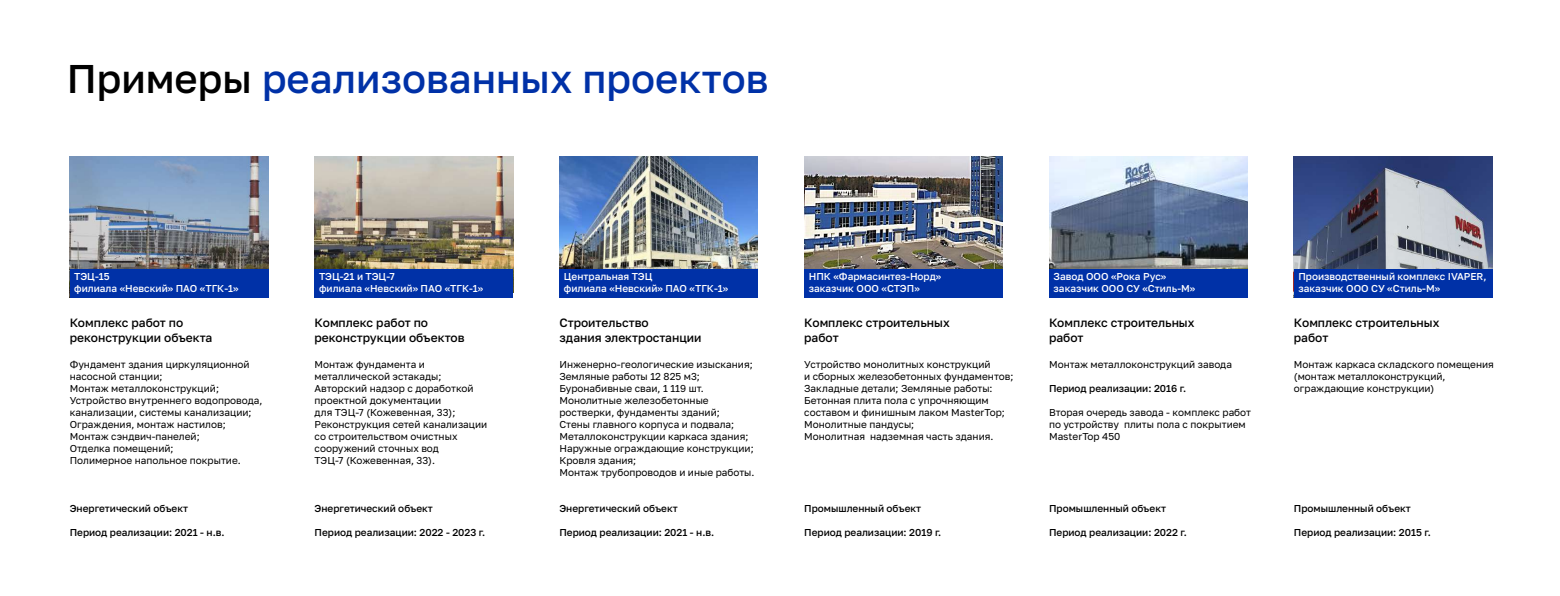
<style>
.page{position:relative;width:1560px;height:596px;background:#fff}
.page>*{position:absolute;margin:0;border:0;box-sizing:border-box;transform-origin:0 0}
.t1{font:500 40px "Golos Text";color:#0031a7}
.t2{font:500 12px/14.4px "Golos Text";color:#000}
.t3{font:10px/12px "Golos Text";color:#000}
.t4{font:500 10px "Golos Text";color:#000}
.t5{font:500 10px/12px "Golos Text";color:#fff}
.s1{color:#000}
</style>
<div class="page">
<img style="left:70px;top:156px;width:198px;height:112px">
<div style="left:70px;top:268px;width:198px;height:29px;background:#0031a7"></div>
<img style="left:314px;top:156px;width:199px;height:112px">
<div style="left:314px;top:268px;width:199px;height:29px;background:#0031a7"></div>
<img style="left:559px;top:156px;width:199px;height:112px">
<div style="left:559px;top:268px;width:199px;height:29px;background:#0031a7"></div>
<img style="left:804px;top:156px;width:198px;height:112px">
<div style="left:804px;top:268px;width:198px;height:29px;background:#0031a7"></div>
<img style="left:1049px;top:156px;width:198px;height:112px">
<div style="left:1048px;top:268px;width:199px;height:29px;background:#0031a7"></div>
<img style="left:1293px;top:156px;width:199px;height:112px">
<div style="left:1293px;top:268px;width:199px;height:29px;background:#0031a7"></div>
<h1 class="t1" style="left:67px;top:55px;width:703px"><span class="s1">Примеры</span> реализованных проектов</h1>
<p class="t5" style="left:74px;top:270px;width:166px">ТЭЦ-15<br>филиала «Невский» ПАО «ТГК-1»</p>
<p class="t2" style="left:70px;top:315px;width:144px">Комплекс работ по реконструкции объекта</p>
<p class="t3" style="left:70px;top:358px;width:194px">Фундамент здания циркуляционной насосной станции;<br>Монтаж металлоконструкций;<br>Устройство внутреннего водопровода, канализации, системы канализации;<br>Ограждения, монтаж настилов;<br>Монтаж сэндвич-панелей;<br>Отделка помещений;<br>Полимерное напольное покрытие.</p>
<p class="t4" style="left:70px;top:502px;width:120px">Энергетический объект</p>
<p class="t4" style="left:70px;top:526px;width:156px">Период реализации: 2021 - н.в.</p>
<p class="t5" style="left:319px;top:270px;width:166px">ТЭЦ-21 и ТЭЦ-7<br>филиала «Невский» ПАО «ТГК-1»</p>
<p class="t2" style="left:314px;top:315px;width:151px">Комплекс работ по реконструкции объектов</p>
<p class="t3" style="left:314px;top:358px;width:174px">Монтаж фундамента и металлической эстакады;<br>Авторский надзор с доработкой проектной документации<br>для ТЭЦ-7 (Кожевенная, 33);<br>Реконструкция сетей канализации со строительством очистных сооружений сточных вод<br>ТЭЦ-7 (Кожевенная, 33).</p>
<p class="t4" style="left:314px;top:502px;width:120px">Энергетический объект</p>
<p class="t4" style="left:314px;top:526px;width:172px">Период реализации: 2022 - 2023 г.</p>
<p class="t5" style="left:564px;top:270px;width:166px">Центральная ТЭЦ<br>филиала «Невский» ПАО «ТГК-1»</p>
<p class="t2" style="left:559px;top:315px;width:144px">Строительство<br>здания электростанции</p>
<p class="t3" style="left:559px;top:358px;width:197px">Инженерно-геологические изыскания;<br>Земляные работы 12 825 м3;<br>Буронабивные сваи, 1 119 шт.<br>Монолитные железобетонные ростверки, фундаменты зданий;<br>Стены главного корпуса и подвала;<br>Металлоконструкции каркаса здания;<br>Наружные ограждающие конструкции;<br>Кровля здания;<br>Монтаж трубопроводов и иные работы.</p>
<p class="t4" style="left:559px;top:502px;width:120px">Энергетический объект</p>
<p class="t4" style="left:559px;top:526px;width:156px">Период реализации: 2021 - н.в.</p>
<p class="t5" style="left:808px;top:270px;width:134px">НПК «Фармасинтез-Норд» заказчик ООО «СТЭП»</p>
<p class="t5" style="left:1053px;top:270px;width:143px">Завод ООО «Рока Рус» заказчик ООО СУ «Стиль-М»</p>
<p class="t5" style="left:1298px;top:270px;width:189px">Производственный комплекс IVAPER, заказчик ООО СУ «Стиль-М»</p>
<p class="t2" style="left:804px;top:315px;width:147px">Комплекс строительных работ</p>
<p class="t3" style="left:804px;top:358px;width:211px">Устройство монолитных конструкций<br>и сборных железобетонных фундаментов; Закладные детали; Земляные работы:<br>Бетонная плита пола с упрочняющим составом и финишным лаком MasterTop; Монолитные пандусы;<br>Монолитная надземная часть здания.</p>
<p class="t2" style="left:1048px;top:315px;width:147px">Комплекс строительных работ</p>
<p class="t3" style="left:1048px;top:358px;width:184px">Монтаж металлоконструкций завода</p>
<p class="t4" style="left:1048px;top:382px;width:139px">Период реализации: 2016 г.</p>
<p class="t3" style="left:1048px;top:406px;width:203px">Вторая очередь завода - комплекс работ по устройству плиты пола с покрытием<br>MasterTop 450</p>
<p class="t2" style="left:1293px;top:315px;width:147px">Комплекс строительных работ</p>
<p class="t3" style="left:1293px;top:358px;width:201px">Монтаж каркаса складского помещения (монтаж металлоконструкций, ограждающие конструкции)</p>
<p class="t4" style="left:804px;top:502px;width:118px">Промышленный объект</p>
<p class="t4" style="left:804px;top:526px;width:139px">Период реализации: 2019 г.</p>
<p class="t4" style="left:1048px;top:502px;width:118px">Промышленный объект</p>
<p class="t4" style="left:1048px;top:526px;width:139px">Период реализации: 2022 г.</p>
<p class="t4" style="left:1293px;top:502px;width:118px">Промышленный объект</p>
<p class="t4" style="left:1293px;top:526px;width:138px">Период реализации: 2015 г.</p>
</div>
